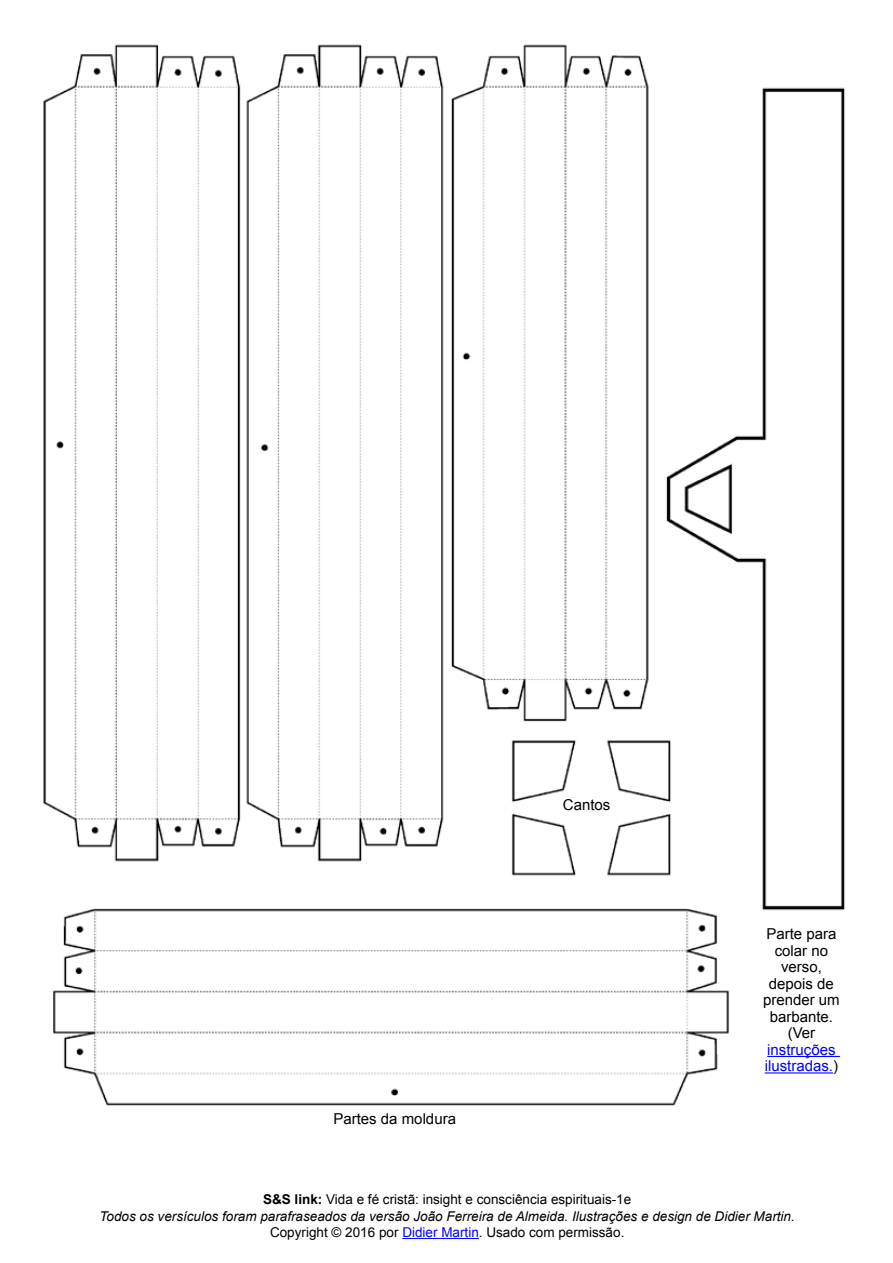
<style>
.page{position:relative;width:893px;height:1263px;background:#fff}
.page>*{position:absolute;margin:0;border:0;box-sizing:border-box;transform-origin:0 0}
.label{font:15px/16.5px "Arial";color:#000;text-align:center}
.t1{font:13.5px "Arial";color:#000}
.t2{font:italic 13.5px "Arial";color:#000}
.s1{color:#00f}
.s2{font-weight:700}
</style>
<div class="page">
<img style="left:43px;top:44px;width:802px;height:1062px">
<hr style="left:402px;top:1238px;width:77px;height:1px;background:#00f">
<hr style="left:767px;top:1056px;width:73px;height:1px;background:#00f">
<hr style="left:765px;top:1072px;width:68px;height:1px;background:#00f">
<p class="label" style="left:563px;top:797px;width:49px">Cantos</p>
<p class="label" style="left:333px;top:1110px;width:124px">Partes da moldura</p>
<p class="label" style="left:763px;top:926px;width:78px">Parte para colar no verso, depois de prender um barbante. (Ver <span class="s1">instruções ilustradas.</span>)</p>
<p class="t1" style="left:263px;top:1190px;width:370px"><span class="s2">S&amp;S link:</span> Vida e fé cristã: insight e consciência espirituais-1e</p>
<p class="t2" style="left:100px;top:1207px;width:697px">Todos os versículos foram parafraseados da versão João Ferreira de Almeida. Ilustrações e design de Didier Martin.</p>
<p class="t1" style="left:270px;top:1223px;width:356px">Copyright © 2016 por <span class="s1">Didier Martin</span>. Usado com permissão.</p>
</div>
